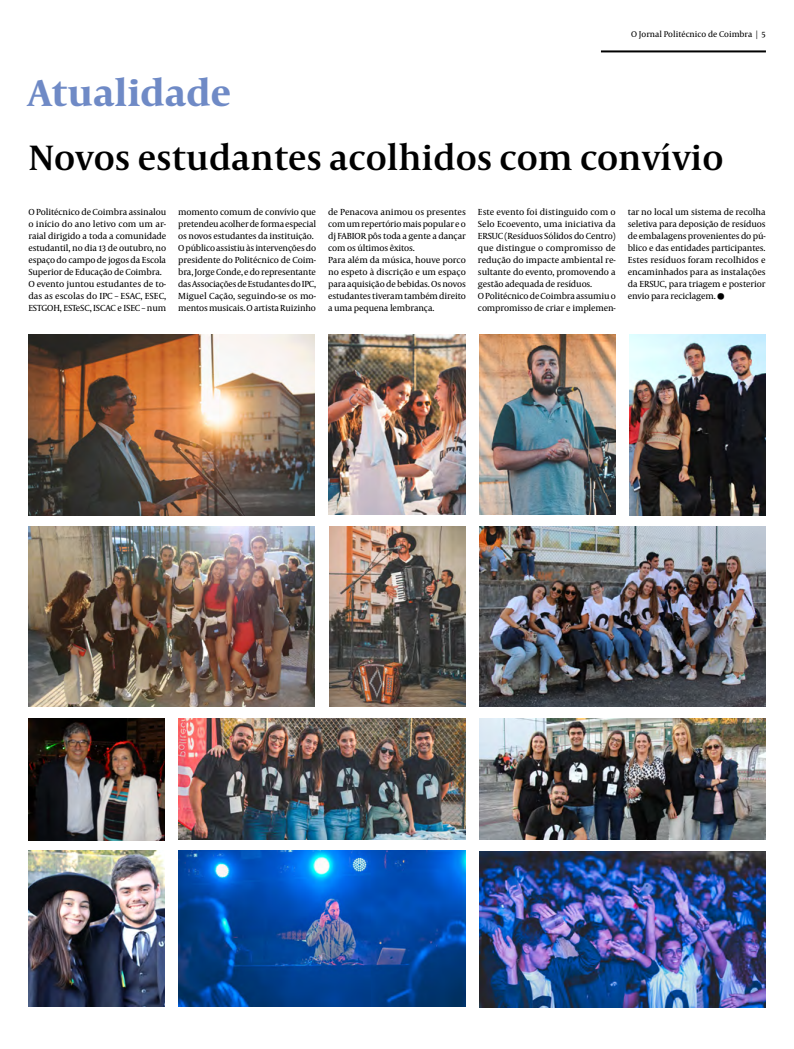
<style>
.page{position:relative;width:794px;height:1049px;background:#fff}
.page>*{position:absolute;margin:0;border:0;box-sizing:border-box;transform-origin:0 0}
.t1{font:700 38px "Capitolium News 2";color:#6f8ac6}
.t2{font:600 36px "Capitolium News 2";color:#000}
.t3{font:9px/12px "Capitolium News 2";letter-spacing:-.015em;color:#000}
.t4{font:8.5px "Capitolium News 2";color:#000}
</style>
<div class="page">
<hr style="left:601px;top:50px;width:165px;height:2px;background:#000">
<img style="left:28px;top:335px;width:287px;height:180px">
<img style="left:28px;top:527px;width:287px;height:180px">
<img style="left:629px;top:335px;width:136px;height:180px">
<img style="left:479px;top:527px;width:286px;height:180px">
<img style="left:28px;top:719px;width:137px;height:121px">
<img style="left:28px;top:850px;width:136px;height:156px">
<img style="left:479px;top:719px;width:286px;height:120px">
<img style="left:479px;top:335px;width:136px;height:180px">
<img style="left:179px;top:719px;width:286px;height:120px">
<img style="left:329px;top:527px;width:136px;height:180px">
<img style="left:179px;top:850px;width:286px;height:156px">
<img style="left:479px;top:851px;width:286px;height:156px">
<img style="left:329px;top:335px;width:136px;height:180px">
<p class="t4" style="left:631px;top:29px;width:136px">O Jornal Politécnico de Coimbra | 5</p>
<h1 class="t1" style="left:28px;top:66px;width:204px">Atualidade</h1>
<h2 class="t2" style="left:28px;top:133px;width:696px">Novos estudantes acolhidos com convívio</h2>
<p class="t3" style="left:28px;top:205px;width:139px">O Politécnico de Coimbra assinalou o início do ano letivo com um ar&shy;raial dirigido a toda a comunidade estudantil, no dia 13 de outubro, no espaço do campo de jogos da Escola Superior de Educação de Coimbra.<br>O evento juntou estudantes de to&shy;das as escolas do IPC – ESAC, ESEC, ESTGOH, ESTeSC, ISCAC e ISEC – num</p>
<p class="t3" style="left:178px;top:205px;width:139px">momento comum de convívio que pretendeu acolher de forma especial os novos estudantes da instituição.<br>O público assistiu às intervenções do presidente do Politécnico de Coim&shy;bra, Jorge Conde, e do representante das Associações de Estudantes do IPC, Miguel Cação, seguindo-se os mo&shy;mentos musicais. O artista Ruizinho</p>
<p class="t3" style="left:328px;top:205px;width:139px">de Penacova animou os presentes com um repertório mais popular e o dj FABIOR pôs toda a gente a dançar com os últimos êxitos.<br>Para além da música, houve porco no espeto à discrição e um espaço para aquisição de bebidas. Os novos estudantes tiveram também direito a uma pequena lembrança.</p>
<p class="t3" style="left:478px;top:205px;width:139px">Este evento foi distinguido com o<br>Selo Ecoevento, uma iniciativa da<br>ERSUC (Resíduos Sólidos do Centro) que distingue o compromisso de redução do impacte ambiental re&shy;sultante do evento, promovendo a gestão adequada de resíduos.<br>O Politécnico de Coimbra assumiu o compromisso de criar e implemen-</p>
<p class="t3" style="left:628px;top:205px;width:139px;text-align:justify">tar no local um sistema de recolha seletiva para deposição de resíduos de embalagens provenientes do pú&shy;blico e das entidades participantes.<br>Estes resíduos foram recolhidos e encaminhados para as instalações da ERSUC, para triagem e posterior envio para reciclagem.</p>
</div>
